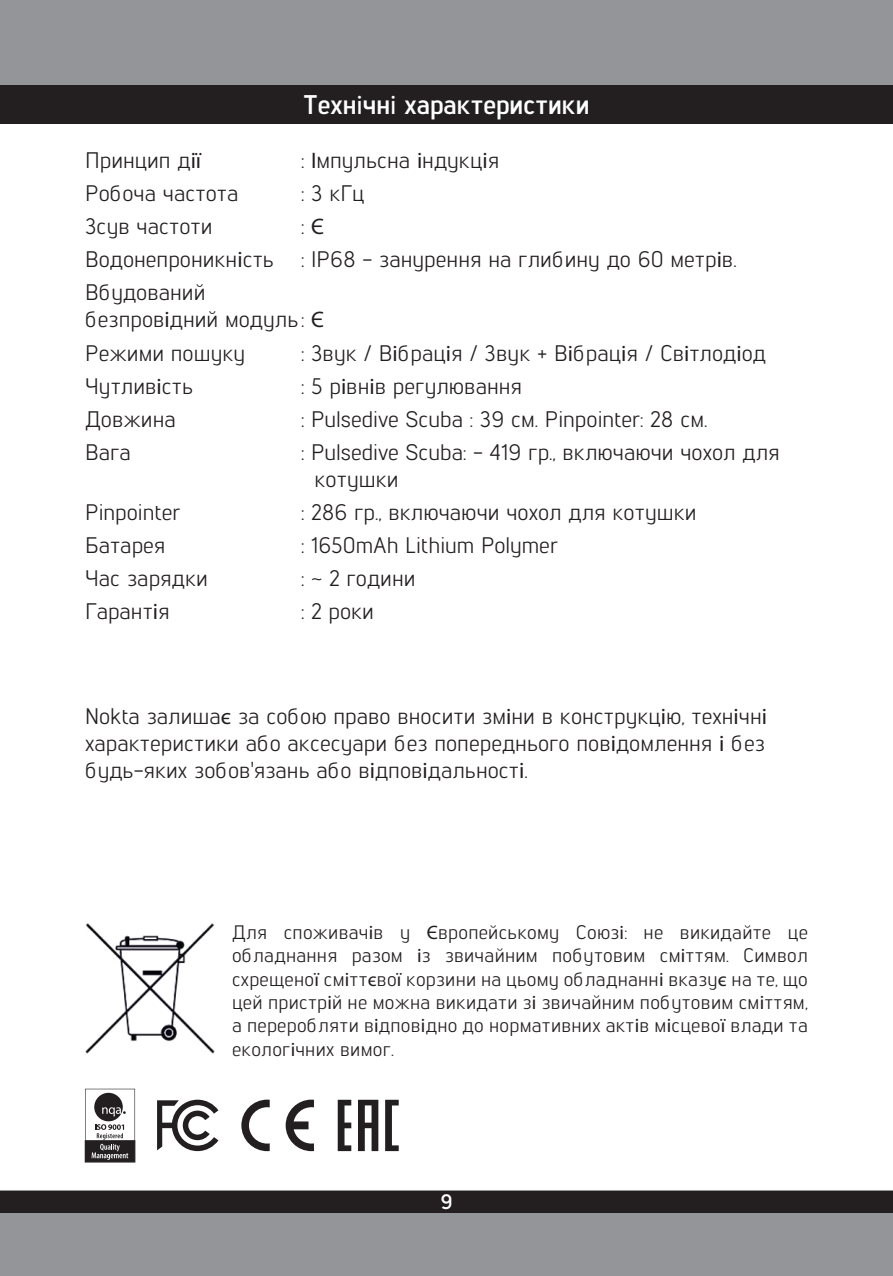
<style>
.page{position:relative;width:893px;height:1276px;background:#fff}
.page>*{position:absolute;margin:0;border:0;box-sizing:border-box;transform-origin:0 0}
.t1{font:700 27px "Lintel";color:#fff}
.t2{font:22.5px/27px "Lintel";color:#231f20}
.t3{font:700 21px "Lintel";color:#fff}
.t4{font:19.5px/23.4px "Lintel";letter-spacing:.01em;color:#231f20;text-align:justify}
.s1{font-family:"Myriad Pro";font-weight:400}
.s2{font-family:"Myriad Pro"}
</style>
<div class="page">
<div style="left:0;top:0;width:893px;height:124px;background:#939598"></div>
<div style="left:0;top:85px;width:893px;height:39px;background:#231f20"></div>
<div style="left:0;top:1191px;width:893px;height:85px;background:#939598"></div>
<div style="left:0;top:1191px;width:893px;height:21px;background:#231f20"></div>
<div style="left:85px;top:1140px;width:50px;height:22px;background:#231f20"></div>
<svg style="left:85px;top:1088px;width:50px;height:72px"></svg>
<svg style="left:241px;top:1099px;width:29px;height:52px"></svg>
<svg style="left:286px;top:1099px;width:28px;height:52px"></svg>
<svg style="left:157px;top:1099px;width:61px;height:52px"></svg>
<svg style="left:338px;top:1099px;width:13px;height:52px"></svg>
<svg style="left:385px;top:1099px;width:14px;height:52px"></svg>
<svg style="left:358px;top:1099px;width:20px;height:52px"></svg>
<img style="left:85px;top:923px;width:130px;height:130px">
<p class="t1" style="left:303px;top:86px;width:287px">Техн<span class="s1">і</span>чн<span class="s1">і</span> характеристики</p>
<p class="t2" style="left:85px;top:146px;width:118px">Принцип д<span class="s2">ії</span></p>
<p class="t2" style="left:301px;top:146px;width:200px">: <span class="s2">І</span>мпульсна <span class="s2">і</span>ндукц<span class="s2">і</span>я</p>
<p class="t2" style="left:85px;top:179px;width:155px">Робоча частота</p>
<p class="t2" style="left:301px;top:179px;width:65px">: 3 кГц</p>
<p class="t2" style="left:85px;top:212px;width:129px">Зсув частоти</p>
<p class="t2" style="left:85px;top:209px;width:653px;line-height:33px;text-indent:216px">: <span class="s2">Є<br></span>Водонепроникн<span class="s2">і</span>сть : IP68 - занурення на глибину до 60 метр<span class="s2">і</span>в.<br>Вбудований</p>
<p class="t2" style="left:85px;top:302px;width:240px;line-height:33px">безпров<span class="s2">і</span>дний модуль : <span class="s2">Є<br></span>Режими пошуку</p>
<p class="t2" style="left:301px;top:338px;width:466px">: Звук / В<span class="s2">і</span>брац<span class="s2">і</span>я / Звук + В<span class="s2">і</span>брац<span class="s2">і</span>я / Св<span class="s2">і</span>тлод<span class="s2">і</span>од</p>
<p class="t2" style="left:85px;top:371px;width:110px">Чутлив<span class="s2">і</span>сть</p>
<p class="t2" style="left:301px;top:371px;width:223px">: 5 р<span class="s2">і</span>вн<span class="s2">і</span>в регулювання</p>
<p class="t2" style="left:85px;top:404px;width:92px">Довжина</p>
<p class="t2" style="left:301px;top:404px;width:408px">: Pulsedive Scuba : 39 см. Pinpointer: 28 см.</p>
<p class="t2" style="left:85px;top:437px;width:47px">Вага</p>
<p class="t2" style="left:315px;top:437px;width:467px;text-indent:-14px">: Pulsedive Scuba: - 419 гр., включаючи чохол для котушки</p>
<p class="t2" style="left:85px;top:497px;width:97px">Pinpointer</p>
<p class="t2" style="left:301px;top:497px;width:397px">: 286 гр., включаючи чохол для котушки</p>
<p class="t2" style="left:85px;top:530px;width:82px">Батарея</p>
<p class="t2" style="left:301px;top:530px;width:258px">: 1650mAh Lithium Polymer</p>
<p class="t2" style="left:85px;top:563px;width:124px">Час зарядки</p>
<p class="t2" style="left:301px;top:563px;width:116px">: ~ 2 години</p>
<p class="t2" style="left:85px;top:596px;width:86px">Гарант<span class="s2">і</span>я</p>
<p class="t2" style="left:301px;top:596px;width:74px">: 2 роки</p>
<p class="t2" style="left:85px;top:701px;width:683px;text-align:justify">Nokta залиша<span class="s2">є</span> за собою право вносити зм<span class="s2">і</span>ни в конструкц<span class="s2">і</span>ю, техн<span class="s2">і</span>чн<span class="s2">і </span>характеристики або аксесуари без попереднього пов<span class="s2">і</span>домлення <span class="s2">і</span> без будь-яких зобов'язань або в<span class="s2">і</span>дпов<span class="s2">і</span>дальност<span class="s2">і</span>.</p>
<p class="t4" style="left:232px;top:919px;width:577px">Для споживач<span class="s2">і</span>в у <span class="s2">Є</span>вропейському Союз<span class="s2">і</span>: не викидайте це обладнання разом <span class="s2">і</span>з звичайним побутовим см<span class="s2">і</span>ттям. Символ схрещено<span class="s2">ї</span> см<span class="s2">і</span>тт<span class="s2">є</span>во<span class="s2">ї</span> корзини на цьому обладнанн<span class="s2">і</span> вказу<span class="s2">є</span> на те, що цей пристр<span class="s2">і</span>й не можна викидати з<span class="s2">і</span> звичайним побутовим см<span class="s2">і</span>ттям, а переробляти в<span class="s2">і</span>дпов<span class="s2">і</span>дно до нормативних акт<span class="s2">і</span>в м<span class="s2">і</span>сцево<span class="s2">ї</span> влади та еколог<span class="s2">і</span>чних вимог.</p>
<p class="t3" style="left:440px;top:1187px;width:14px">9</p>
</div>
